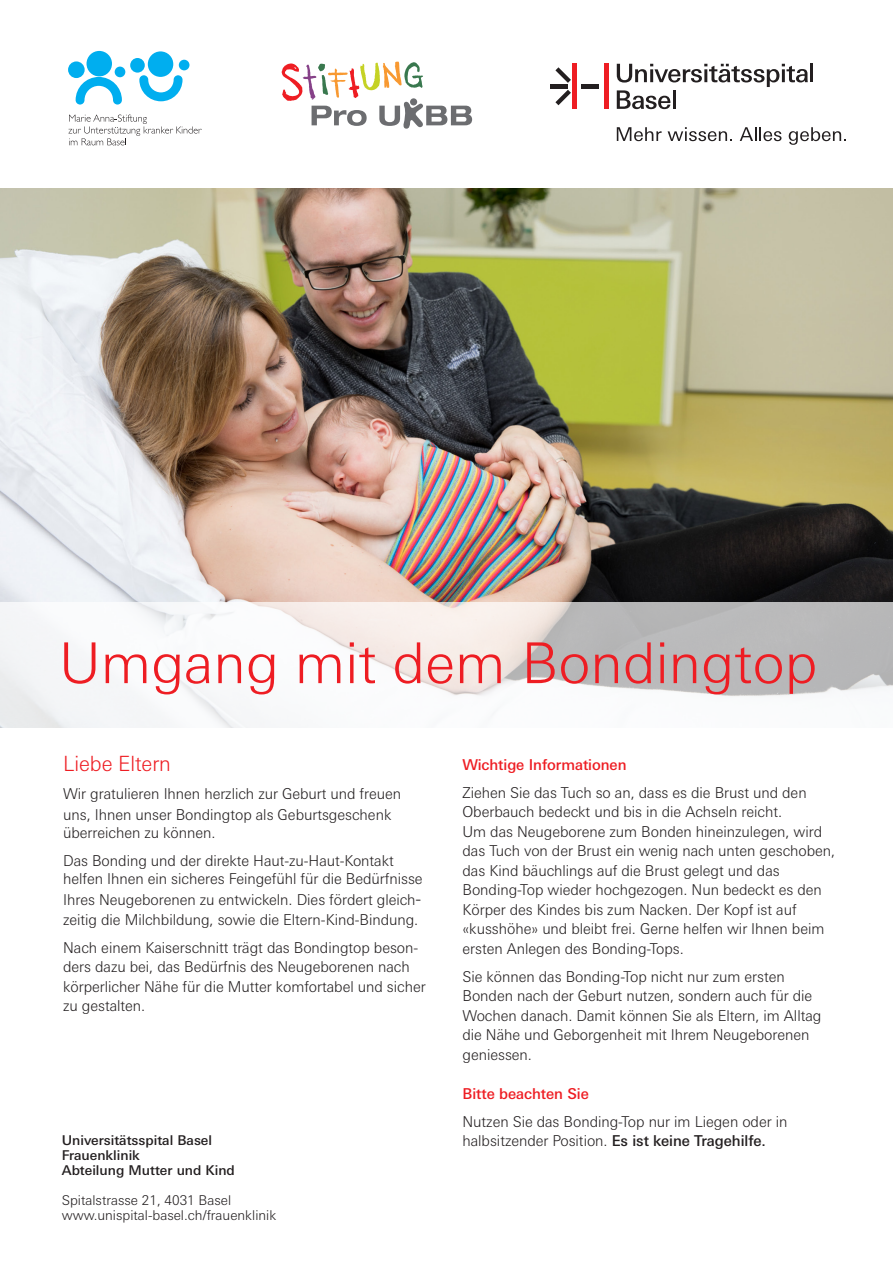
<style>
.page{position:relative;width:893px;height:1264px;background:#fff}
.page>*{position:absolute;margin:0;border:0;box-sizing:border-box;transform-origin:0 0}
.t1{font:300 56.25px "LT Univers Basic";color:#ee1d23}
.t2{font:300 21px "LT Univers Basic";letter-spacing:-.005em;color:#ee1d23}
.t3{font:300 15px/19.5px "LT Univers Basic";letter-spacing:-.005em;color:#231f20}
.t4{font:500 15px "LT Univers Basic";letter-spacing:-.005em;color:#ee1d23}
.t5{font:300 13.5px/15px "LT Univers Basic";color:#231f20}
.t6{font:500 13.5px/15px "LT Univers Basic";color:#231f20}
.s1{font-weight:500}
</style>
<div class="page">
<img style="left:0;top:189px;width:893px;height:413px">
<svg style="left:0;top:602px;width:893px;height:126px;fill:#f6f5f7"></svg>
<hr style="left:572px;top:64px;width:4px;height:45px;background:#ee1d23">
<hr style="left:604px;top:64px;width:4px;height:45px;background:#ee1d23">
<hr style="left:581px;top:84px;width:18px;height:4px;background:#231f20">
<hr style="left:549px;top:84px;width:18px;height:4px;background:#231f20">
<svg style="left:555px;top:67px;width:16px;height:16px"></svg>
<svg style="left:555px;top:90px;width:16px;height:15px"></svg>
<hr style="left:810px;top:64px;width:3px;height:18px;background:#231f20">
<svg style="left:616px;top:64px;width:191px;height:45px"></svg>
<svg style="left:617px;top:127px;width:44px;height:14px"></svg>
<svg style="left:667px;top:127px;width:65px;height:14px"></svg>
<svg style="left:739px;top:127px;width:42px;height:14px"></svg>
<svg style="left:788px;top:127px;width:58px;height:18px"></svg>
<svg style="left:282px;top:61px;width:190px;height:68px"></svg>
<div style="left:148px;top:51px;width:25px;height:26px;background:#00aeef;border-radius:50%"></div>
<div style="left:179px;top:60px;width:10px;height:10px;background:#00aeef;border-radius:50%"></div>
<div style="left:130px;top:58px;width:15px;height:15px;background:#00aeef;border-radius:50%"></div>
<svg style="left:139px;top:75px;width:43px;height:26px"></svg>
<div style="left:86px;top:51px;width:26px;height:25px;background:#00aeef;border-radius:50%"></div>
<div style="left:68px;top:61px;width:17px;height:17px;background:#00aeef;border-radius:50%"></div>
<div style="left:115px;top:67px;width:10px;height:10px;background:#00aeef;border-radius:50%"></div>
<svg style="left:76px;top:77px;width:46px;height:27px"></svg>
<svg style="left:68px;top:114px;width:134px;height:31px"></svg>
<h1 class="t1" style="left:59px;top:629px;width:760px">Umgang mit dem Bondingtop</h1>
<h2 class="t2" style="left:63px;top:751px;width:109px">Liebe Eltern</h2>
<p class="t3" style="left:63px;top:783px;width:339px;line-height:20.4px">Wir gratulieren Ihnen herzlich zur Geburt und freuen uns, Ihnen unser Bondingtop als Geburtsgeschenk</p>
<p class="t3" style="left:63px;top:818px;width:332px;line-height:28px">überreichen zu können.<br>Das Bonding und der direkte Haut-zu-Haut-Kontakt</p>
<p class="t3" style="left:63px;top:868px;width:361px;line-height:20.2px;text-align:justify">helfen Ihnen ein sicheres Feingefühl für die Bedürfnisse Ihres Neugeborenen zu entwickeln. Dies fördert gleich&shy;zeitig die Milchbildung, sowie die Eltern-Kind-Bindung.</p>
<p class="t3" style="left:63px;top:937px;width:364px">Nach einem Kaiserschnitt trägt das Bondingtop beson&shy;ders dazu bei, das Bedürfnis des Neugeborenen nach körperlicher Nähe für die Mutter komfortabel und sicher zu gestalten.</p>
<p class="t6" style="left:62px;top:1131px;width:175px">Universitätsspital Basel<br>Frauenklinik<br>Abteilung Mutter und Kind</p>
<p class="t5" style="left:62px;top:1191px;width:216px">Spitalstrasse 21, 4031 Basel www.unispital-basel.ch/frauenklinik</p>
<p class="t4" style="left:462px;top:755px;width:166px">Wichtige Informationen</p>
<p class="t3" style="left:462px;top:782px;width:374px">Ziehen Sie das Tuch so an, dass es die Brust und den Oberbauch bedeckt und bis in die Achseln reicht.<br>Um das Neugeborene zum Bonden hineinzulegen, wird das Tuch von der Brust ein wenig nach unten geschoben, das Kind bäuchlings auf die Brust gelegt und das Bonding-Top wieder hochgezogen. Nun bedeckt es den Körper des Kindes bis zum Nacken. Der Kopf ist auf «kusshöhe» und bleibt frei. Gerne helfen wir Ihnen beim ersten Anlegen des Bonding-Tops.</p>
<p class="t3" style="left:462px;top:966px;width:360px">Sie können das Bonding-Top nicht nur zum ersten Bonden nach der Geburt nutzen, sondern auch für die Wochen danach. Damit können Sie als Eltern, im Alltag die Nähe und Geborgenheit mit Ihrem Neugeborenen geniessen.</p>
<p class="t4" style="left:462px;top:1084px;width:128px">Bitte beachten Sie</p>
<p class="t3" style="left:462px;top:1111px;width:326px">Nutzen Sie das Bonding-Top nur im Liegen oder in halbsitzender Position. <span class="s1">Es ist keine Tragehilfe.</span></p>
</div>
